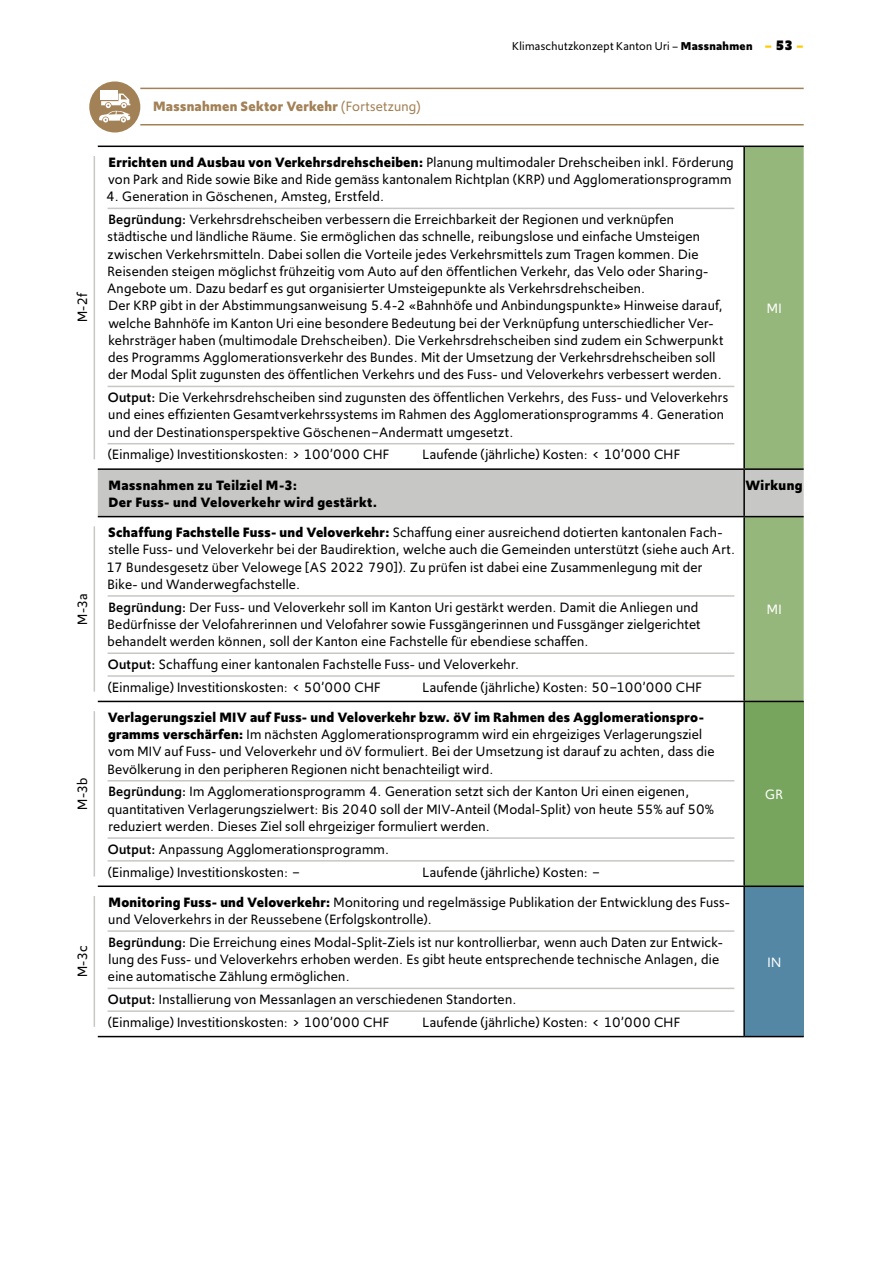
<style>
.page{position:relative;width:893px;height:1263px;background:#fff}
.page>*{position:absolute;margin:0;border:0;box-sizing:border-box;transform-origin:0 0}
.t1{font:14.25px/17.2px "Upgrade";letter-spacing:.02em;color:#000}
.t2{font:700 14.25px/17.2px "Upgrade";letter-spacing:.03em;color:#000}
.t3{font:700 14.25px "Upgrade";letter-spacing:.02em;color:#a38156}
.t4{font:14.25px "Upgrade";letter-spacing:.025em;color:#fff}
.t5{font:12px "Upgrade";letter-spacing:.025em;color:#000}
.s1{font-weight:400}
.s2{font-weight:700}
.s3{font-weight:900;font-size:14.25px;color:#fec900}
.s4{font-weight:900;font-size:14.25px}
.s5{font-weight:500}
</style>
<div class="page">
<svg style="left:98px;top:147px;width:706px;height:554px"></svg>
<div style="left:744px;top:701px;width:60px;height:185px;background:#78a55d"></div>
<div style="left:744px;top:886px;width:60px;height:150px;background:#5387a3"></div>
<hr style="left:743px;top:147px;width:2px;height:321px;background:#000">
<hr style="left:98px;top:468px;width:646px;height:2px;background:#000">
<hr style="left:744px;top:468px;width:60px;height:2px;background:#000">
<hr style="left:743px;top:517px;width:2px;height:184px;background:#000">
<hr style="left:744px;top:701px;width:60px;height:1px;background:#000">
<hr style="left:743px;top:702px;width:2px;height:183px;background:#000">
<hr style="left:744px;top:885px;width:60px;height:2px;background:#000">
<hr style="left:743px;top:887px;width:2px;height:149px;background:#000">
<hr style="left:744px;top:1036px;width:60px;height:1px;background:#000">
<hr style="left:98px;top:146px;width:646px;height:1px;background:#000">
<hr style="left:744px;top:146px;width:60px;height:1px;background:#000">
<hr style="left:98px;top:516px;width:646px;height:1px;background:#000">
<hr style="left:744px;top:516px;width:60px;height:1px;background:#000">
<hr style="left:98px;top:701px;width:646px;height:1px;background:#000">
<hr style="left:98px;top:885px;width:646px;height:2px;background:#000">
<hr style="left:98px;top:1036px;width:646px;height:1px;background:#000">
<hr style="left:743px;top:470px;width:2px;height:46px;background:#000">
<hr style="left:94px;top:156px;width:1px;height:303px;background:#c7c7c5">
<hr style="left:108px;top:208px;width:626px;height:1px;background:#c7c7c5">
<hr style="left:108px;top:386px;width:626px;height:1px;background:#c7c7c5">
<hr style="left:108px;top:443px;width:626px;height:1px;background:#c7c7c5">
<hr style="left:94px;top:526px;width:1px;height:166px;background:#c7c7c5">
<hr style="left:108px;top:595px;width:626px;height:2px;background:#c7c7c5">
<hr style="left:108px;top:652px;width:626px;height:2px;background:#c7c7c5">
<hr style="left:108px;top:675px;width:626px;height:2px;background:#c7c7c5">
<hr style="left:94px;top:711px;width:1px;height:165px;background:#c7c7c5">
<hr style="left:108px;top:780px;width:626px;height:1px;background:#c7c7c5">
<hr style="left:108px;top:837px;width:626px;height:2px;background:#c7c7c5">
<hr style="left:108px;top:860px;width:626px;height:1px;background:#c7c7c5">
<hr style="left:94px;top:896px;width:1px;height:131px;background:#c7c7c5">
<hr style="left:108px;top:930px;width:626px;height:2px;background:#c7c7c5">
<hr style="left:108px;top:988px;width:626px;height:1px;background:#c7c7c5">
<hr style="left:108px;top:1010px;width:626px;height:2px;background:#c7c7c5">
<hr style="left:140px;top:88px;width:664px;height:1px;background:#a38156">
<hr style="left:140px;top:124px;width:664px;height:1px;background:#a38156">
<div style="left:89px;top:82px;width:51px;height:50px;background:#a38156;border-radius:50%"></div>
<div style="left:100px;top:91px;width:18px;height:9px;background:#fff"></div>
<svg style="left:99px;top:94px;width:32px;height:28px"></svg>
<p class="t1" style="left:74px;top:322px;width:32px;rotate:-90deg">M-2f</p>
<p class="t1" style="left:74px;top:625px;width:33px;rotate:-90deg">M-3a</p>
<p class="t1" style="left:74px;top:810px;width:34px;rotate:-90deg">M-3b</p>
<p class="t1" style="left:74px;top:977px;width:33px;rotate:-90deg">M-3c</p>
<p class="t3" style="left:153px;top:97px;width:269px">Massnahmen Sektor Verkehr <span class="s1">(Fortsetzung)</span></p>
<p class="t5" style="left:512px;top:38px;width:293px">Klimaschutzkonzept Kanton Uri – <span class="s2">Massnahmen</span> <span class="s3">–</span> <span class="s4">53</span> <span class="s3">–</span></p>
<p class="t1" style="left:108px;top:153px;width:627px"><span class="s2">Errichten und Ausbau von Verkehrsdrehscheiben:</span> Planung multimodaler Drehscheiben inkl. Förderung von Park and Ride sowie Bike and Ride gemäss kantonalem Richtplan (KRP) und Agglomerationsprogramm</p>
<p class="t1" style="left:106px;top:185px;width:569px;line-height:22.8px">4. Generation in Göschenen, Amsteg, Erstfeld.<br><span class="s5">Begründung:</span> Verkehrsdrehscheiben verbessern die Erreichbarkeit der Regionen und verknüpfen</p>
<p class="t1" style="left:107px;top:228px;width:618px">städtische und ländliche Räume. Sie ermöglichen das schnelle, reibungslose und einfache Umsteigen zwischen Verkehrsmitteln. Dabei sollen die Vorteile jedes Verkehrsmittels zum Tragen kommen. Die Reisenden steigen möglichst frühzeitig vom Auto auf den öffentlichen Verkehr, das Velo oder Sharing-Angebote um. Dazu bedarf es gut organisierter Umsteigepunkte als Verkehrsdrehscheiben.<br>Der KRP gibt in der Abstimmungsanweisung 5.4-2 «Bahnhöfe und Anbindungspunkte» Hinweise darauf, welche Bahnhöfe im Kanton Uri eine besondere Bedeutung bei der Verknüpfung unterschiedlicher Ver&shy;kehrsträger haben (multimodale Drehscheiben). Die Verkehrsdrehscheiben sind zudem ein Schwerpunkt des Programms Agglomerationsverkehr des Bundes. Mit der Umsetzung der Verkehrsdrehscheiben soll der Modal Split zugunsten des öffentlichen Verkehrs und des Fuss- und Veloverkehrs verbessert werden.</p>
<p class="t1" style="left:108px;top:389px;width:622px"><span class="s5">Output:</span> Die Verkehrsdrehscheiben sind zugunsten des öffentlichen Verkehrs, des Fuss- und Veloverkehrs und eines effizienten Gesamtverkehrssystems im Rahmen des Agglomerationsprogramms 4. Generation und der Destinationsperspektive Göschenen–Andermatt umgesetzt.</p>
<p class="t1" style="left:108px;top:446px;width:283px">(Einmalige) Investitionskosten: &gt; 100’000 CHF</p>
<p class="t1" style="left:423px;top:446px;width:259px">Laufende (jährliche) Kosten: &lt; 10’000 CHF</p>
<p class="t4" style="left:767px;top:299px;width:16px">MI</p>
<p class="t2" style="left:109px;top:476px;width:270px">Massnahmen zu Teilziel M-3:<br>Der Fuss- und Veloverkehr wird gestärkt.</p>
<p class="t2" style="left:745px;top:476px;width:59px">Wirkung</p>
<p class="t1" style="left:106px;top:524px;width:631px"><span class="s2">Schaffung Fachstelle Fuss- und Veloverkehr:</span> Schaffung einer ausreichend dotierten kantonalen Fach&shy;stelle Fuss- und Veloverkehr bei der Baudirektion, welche auch die Gemeinden unterstützt (siehe auch Art.<br>17 Bundesgesetz über Velowege [AS 2022 790]). Zu prüfen ist dabei eine Zusammenlegung mit der Bike- und Wanderwegfachstelle.</p>
<p class="t1" style="left:108px;top:598px;width:595px"><span class="s5">Begründung:</span> Der Fuss- und Veloverkehr soll im Kanton Uri gestärkt werden. Damit die Anliegen und<br>Bedürfnisse der Velofahrerinnen und Velofahrer sowie Fussgängerinnen und Fussgänger zielgerichtet behandelt werden können, soll der Kanton eine Fachstelle für ebendiese schaffen.</p>
<p class="t1" style="left:108px;top:653px;width:413px;line-height:22.8px"><span class="s5">Output:</span> Schaffung einer kantonalen Fachstelle Fuss- und Veloverkehr. (Einmalige) Investitionskosten: &lt; 50’000 CHF</p>
<p class="t1" style="left:423px;top:678px;width:281px">Laufende (jährliche) Kosten: 50–100’000 CHF</p>
<p class="t1" style="left:108px;top:708px;width:608px"><span class="s2">Verlagerungsziel MIV auf Fuss- und Veloverkehr bzw. öV im Rahmen des Agglomerationspro&shy;gramms verschärfen:</span> Im nächsten Agglomerationsprogramm wird ein ehrgeiziges Verlagerungsziel vom MIV auf Fuss- und Veloverkehr und öV formuliert. Bei der Umsetzung ist darauf zu achten, dass die Bevölkerung in den peripheren Regionen nicht benachteiligt wird.</p>
<p class="t1" style="left:108px;top:783px;width:608px"><span class="s5">Begründung:</span> Im Agglomerationsprogramm 4. Generation setzt sich der Kanton Uri einen eigenen, quantitativen Verlagerungszielwert: Bis 2040 soll der MIV-Anteil (Modal-Split) von heute 55% auf 50% reduziert werden. Dieses Ziel soll ehrgeiziger formuliert werden.</p>
<p class="t1" style="left:108px;top:837px;width:283px;line-height:22.8px"><span class="s5">Output:</span> Anpassung Agglomerationsprogramm. (Einmalige) Investitionskosten: –</p>
<p class="t1" style="left:423px;top:863px;width:180px">Laufende (jährliche) Kosten: –</p>
<p class="t1" style="left:108px;top:893px;width:623px"><span class="s2">Monitoring Fuss- und Veloverkehr:</span> Monitoring und regelmässige Publikation der Entwicklung des Fuss&shy;und Veloverkehrs in der Reussebene (Erfolgskontrolle).</p>
<p class="t1" style="left:108px;top:933px;width:616px"><span class="s5">Begründung:</span> Die Erreichung eines Modal-Split-Ziels ist nur kontrollierbar, wenn auch Daten zur Entwick&shy;lung des Fuss- und Veloverkehrs erhoben werden. Es gibt heute entsprechende technische Anlagen, die eine automatische Zählung ermöglichen.</p>
<p class="t1" style="left:108px;top:988px;width:410px;line-height:22.8px"><span class="s5">Output:</span> Installierung von Messanlagen an verschiedenen Standorten. (Einmalige) Investitionskosten: &gt; 100’000 CHF</p>
<p class="t1" style="left:423px;top:1013px;width:259px">Laufende (jährliche) Kosten: &lt; 10’000 CHF</p>
<p class="t4" style="left:767px;top:600px;width:16px">MI</p>
<p class="t4" style="left:765px;top:785px;width:19px">GR</p>
<p class="t4" style="left:767px;top:952px;width:15px">IN</p>
</div>
